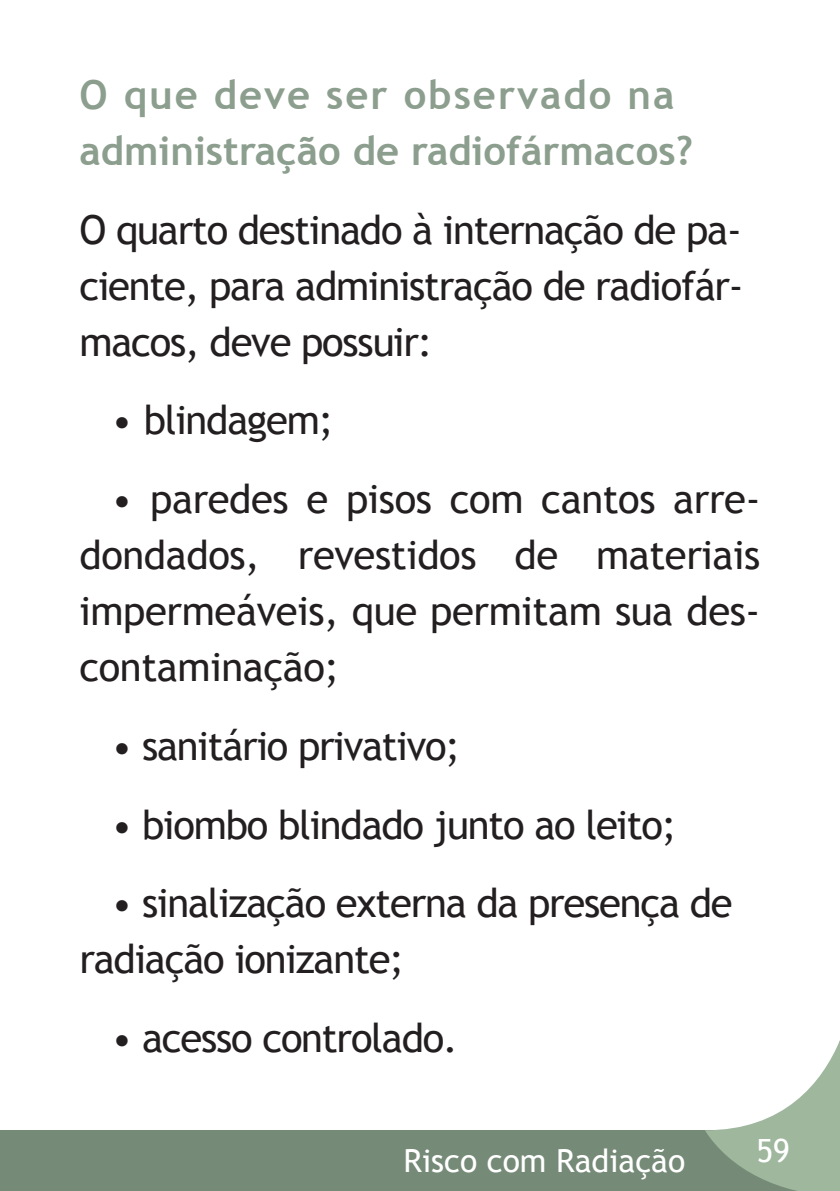
<style>
.page{position:relative;width:840px;height:1191px;background:#fff}
.page>*{position:absolute;margin:0;border:0;box-sizing:border-box;transform-origin:0 0}
.t1{font:40px/56px "Trebuchet MS";letter-spacing:-.03em;color:#231f20;text-align:justify}
.t2{font:700 40px/56px "Trebuchet MS";color:#8c9e8d}
.t3{font:32px "Trebuchet MS";color:#fff}
</style>
<div class="page">
<div style="left:0;top:1130px;width:839px;height:61px;background:#758a77"></div>
<svg style="left:705px;top:1043px;width:134px;height:148px"></svg>
<p class="t2" style="left:79px;top:67px;width:615px">O que deve ser observado na administração de radiofármacos?</p>
<p class="t1" style="left:79px;top:201px;width:665px">O quarto destinado à internação de pa&shy;ciente, para administração de radiofár&shy;macos, deve possuir:</p>
<p class="t1" style="left:111px;top:392px;width:223px">• blindagem;</p>
<p class="t1" style="left:79px;top:471px;width:682px;text-indent:32px">• paredes e pisos com cantos arre&shy;dondados, revestidos de materiais impermeáveis, que permitam sua des&shy;contaminação;</p>
<p class="t1" style="left:111px;top:717px;width:350px">• sanitário privativo;</p>
<p class="t1" style="left:111px;top:796px;width:566px">• biombo blindado junto ao leito;</p>
<p class="t1" style="left:79px;top:875px;width:654px;text-indent:32px">• sinalização externa da presença de radiação ionizante;</p>
<p class="t1" style="left:111px;top:1009px;width:347px">• acesso controlado.</p>
<p class="t3" style="left:403px;top:1142px;width:283px">Risco com Radiação</p>
<p class="t3" style="left:756px;top:1131px;width:35px">59</p>
</div>
